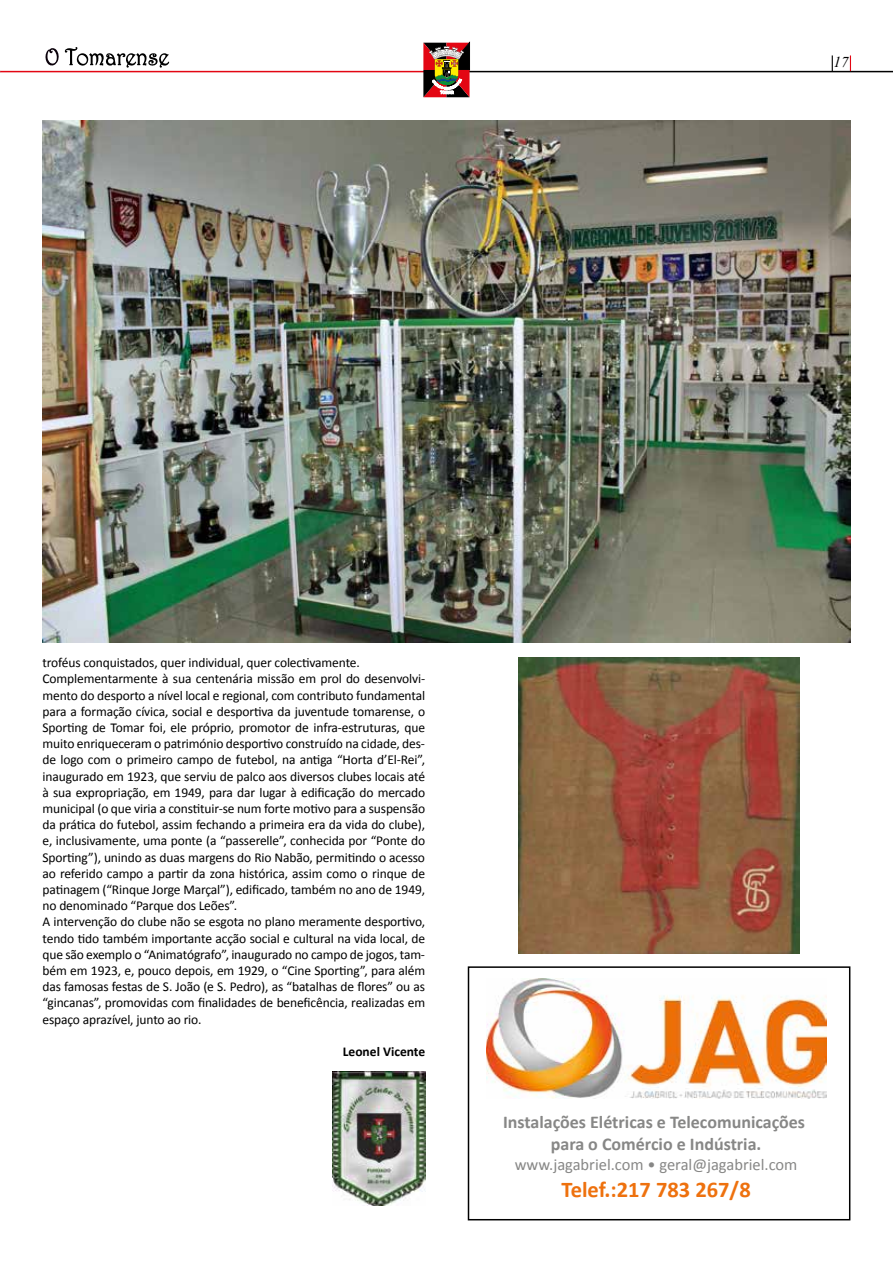
<style>
.page{position:relative;width:893px;height:1263px;background:#fff}
.page>*{position:absolute;margin:0;border:0;box-sizing:border-box;transform-origin:0 0}
.t1{font:700 22.5px "Calibri";color:#ee710e}
.t2{font:700 18px/21.6px "Calibri";color:#878786;text-align:center}
.t3{font:16.5px "Calibri";color:#878786}
.t4{font:italic 15px "Times New Roman";color:#000}
.t5{font:13.5px/16.2px "Calibri";letter-spacing:-.01em;color:#000}
.t6{font:700 13.5px "Calibri";color:#000}
</style>
<div class="page">
<hr style="left:0;top:71px;width:449px;height:1px;background:#e30613">
<hr style="left:451px;top:71px;width:442px;height:1px;background:#000">
<svg style="left:850px;top:55px;width:1px;height:16px"></svg>
<svg style="left:832px;top:55px;width:1px;height:16px"></svg>
<svg style="left:45px;top:47px;width:125px;height:21px"></svg>
<svg style="left:423px;top:42px;width:47px;height:55px;background:#8a4d39"></svg>
<img style="left:486px;top:979px;width:340px;height:119px">
<div style="left:468px;top:966px;width:382px;height:254px;border:2px solid #000"></div>
<img style="left:43px;top:121px;width:807px;height:521px">
<img style="left:519px;top:657px;width:280px;height:296px">
<img style="left:333px;top:1071px;width:92px;height:134px">
<p class="t4" style="left:834px;top:51px;width:16px">17</p>
<p class="t5" style="left:43px;top:655px;width:384px">troféus conquistados, quer individual, quer colectivamente.<br>Complementarmente à sua centenária missão em prol do desenvolvi&shy;mento do desporto a nível local e regional, com contributo fundamental para a formação cívica, social e desportiva da juventude tomarense, o Sporting de Tomar foi, ele próprio, promotor de infra-estruturas, que muito enriqueceram o património desportivo construído na cidade, des&shy;de logo com o primeiro campo de futebol, na antiga “Horta d’El-Rei”, inaugurado em 1923, que serviu de palco aos diversos clubes locais até à sua expropriação, em 1949, para dar lugar à edificação do mercado municipal (o que viria a constituir-se num forte motivo para a suspensão da prática do futebol, assim fechando a primeira era da vida do clube), e, inclusivamente, uma ponte (a “passerelle”, conhecida por “Ponte do Sporting”), unindo as duas margens do Rio Nabão, permitindo o acesso ao referido campo a partir da zona histórica, assim como o rinque de patinagem (“Rinque Jorge Marçal”), edificado, também no ano de 1949, no denominado “Parque dos Leões”.<br>A intervenção do clube não se esgota no plano meramente desportivo, tendo tido também importante acção social e cultural na vida local, de que são exemplo o “Animatógrafo”, inaugurado no campo de jogos, tam&shy;bém em 1923, e, pouco depois, em 1929, o “Cine Sporting”, para além das famosas festas de S. João (e S. Pedro), as “batalhas de flores” ou as “gincanas”, promovidas com finalidades de beneficência, realizadas em espaço aprazível, junto ao rio.</p>
<p class="t6" style="left:343px;top:1042px;width:84px">Leonel Vicente</p>
<h2 class="t2" style="left:503px;top:1111px;width:304px">Instalações Elétricas e Telecomunicações para o Comércio e Indústria.</h2>
<p class="t3" style="left:515px;top:1154px;width:284px">www.jagabriel.com • geral@jagabriel.com</p>
<h1 class="t1" style="left:561px;top:1173px;width:191px">Telef.:217 783 267/8</h1>
</div>
